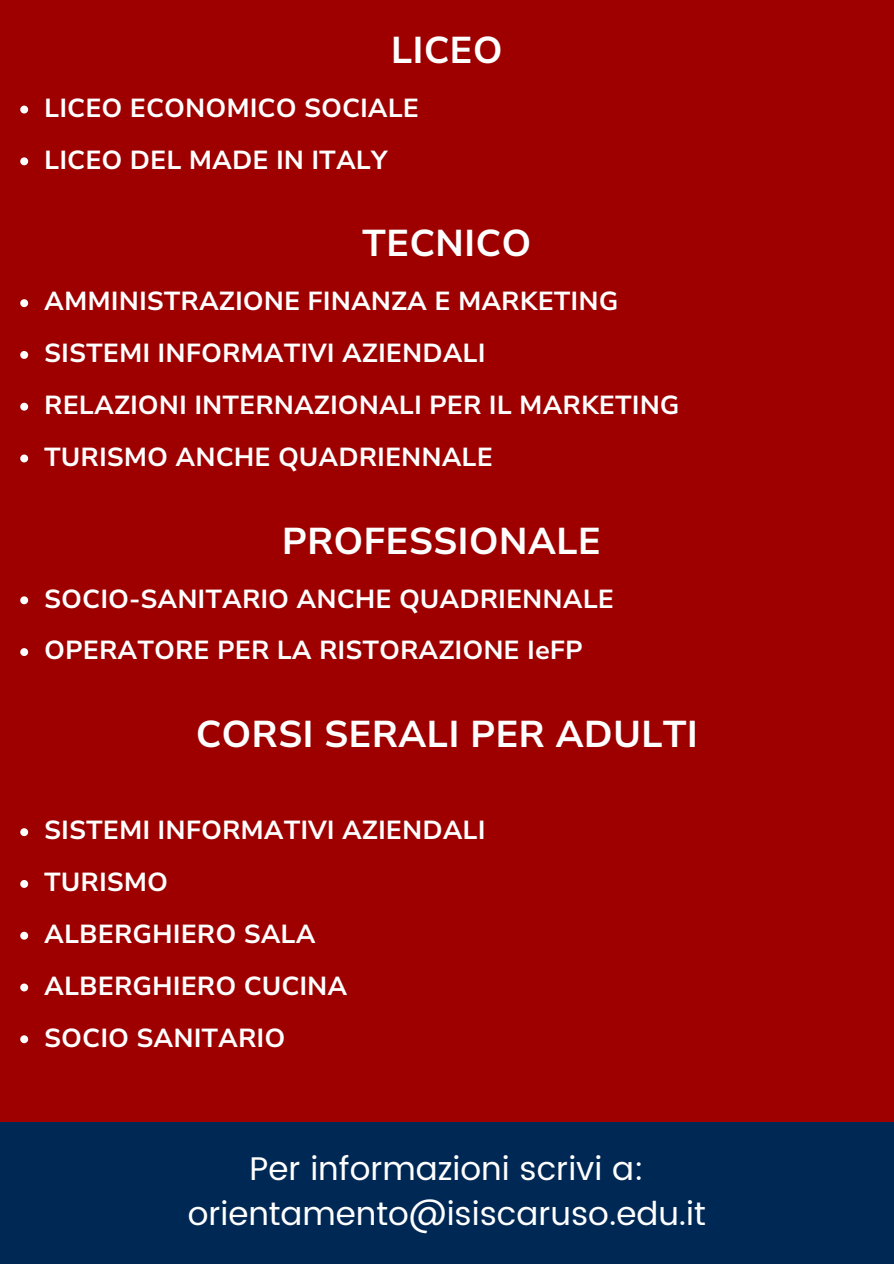
<style>
.page{position:relative;width:894px;height:1264px;background:#fff}
.page>*{position:absolute;margin:0;border:0;box-sizing:border-box;transform-origin:0 0}
.t1{font:700 37.2px "Nunito Sans 10 pt";color:#fff}
.t2{font:32.7px/45px "Poppins";color:#fff;text-align:center}
.t3{font:700 26.1px "Nunito Sans 10 pt";color:#fff}
</style>
<div class="page">
<div style="left:0;top:0;width:893px;height:1263px;background:#9e0000"></div>
<svg style="left:20px;top:106px;width:8px;height:7px"></svg>
<svg style="left:20px;top:157px;width:8px;height:8px"></svg>
<svg style="left:20px;top:299px;width:8px;height:8px"></svg>
<svg style="left:20px;top:351px;width:8px;height:8px"></svg>
<svg style="left:20px;top:403px;width:8px;height:7px"></svg>
<svg style="left:20px;top:454px;width:8px;height:8px"></svg>
<svg style="left:20px;top:596px;width:8px;height:8px"></svg>
<svg style="left:20px;top:648px;width:8px;height:8px"></svg>
<svg style="left:20px;top:828px;width:8px;height:8px"></svg>
<svg style="left:20px;top:880px;width:8px;height:7px"></svg>
<svg style="left:20px;top:931px;width:8px;height:8px"></svg>
<svg style="left:20px;top:983px;width:8px;height:8px"></svg>
<svg style="left:20px;top:1035px;width:8px;height:8px"></svg>
<div style="left:0;top:1122px;width:892px;height:141px;background:#002855"></div>
<h1 class="t1" style="left:390px;top:25px;width:113px">LICEO</h1>
<p class="t3" style="left:44px;top:90px;width:376px">LICEO ECONOMICO SOCIALE</p>
<p class="t3" style="left:44px;top:142px;width:344px">LICEO DEL MADE IN ITALY</p>
<h1 class="t1" style="left:362px;top:219px;width:171px">TECNICO</h1>
<p class="t3" style="left:44px;top:284px;width:575px">AMMINISTRAZIONE FINANZA E MARKETING</p>
<p class="t3" style="left:44px;top:336px;width:442px">SISTEMI INFORMATIVI AZIENDALI</p>
<p class="t3" style="left:44px;top:387px;width:636px">RELAZIONI INTERNAZIONALI PER IL MARKETING</p>
<p class="t3" style="left:44px;top:439px;width:450px">TURISMO ANCHE QUADRIENNALE</p>
<h1 class="t1" style="left:282px;top:516px;width:320px">PROFESSIONALE</h1>
<p class="t3" style="left:44px;top:581px;width:571px">SOCIO-SANITARIO ANCHE QUADRIENNALE</p>
<p class="t3" style="left:44px;top:633px;width:540px">OPERATORE PER LA RISTORAZIONE IeFP</p>
<h1 class="t1" style="left:196px;top:709px;width:503px">CORSI SERALI PER ADULTI</h1>
<p class="t3" style="left:44px;top:813px;width:442px">SISTEMI INFORMATIVI AZIENDALI</p>
<p class="t3" style="left:44px;top:864px;width:125px">TURISMO</p>
<p class="t3" style="left:44px;top:916px;width:273px">ALBERGHIERO SALA</p>
<p class="t3" style="left:44px;top:968px;width:304px">ALBERGHIERO CUCINA</p>
<p class="t3" style="left:44px;top:1020px;width:242px">SOCIO SANITARIO</p>
<p class="t2" style="left:188px;top:1146px;width:519px">Per informazioni scrivi a: orientamento@isiscaruso.edu.it</p>
</div>
